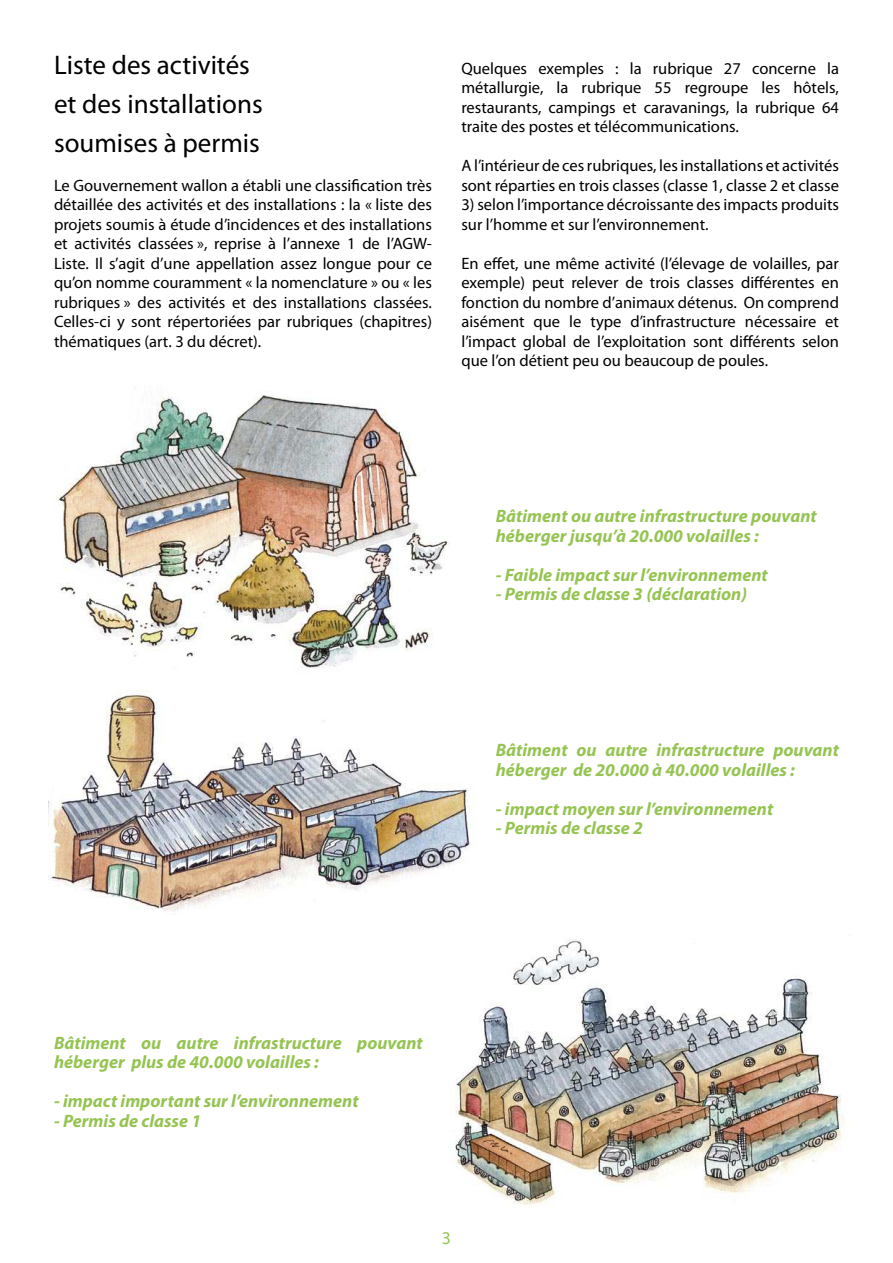
<style>
.page{position:relative;width:893px;height:1263px;background:#fff}
.page>*{position:absolute;margin:0;border:0;box-sizing:border-box;transform-origin:0 0}
.t1{font:27px/39px "Myriad Pro";color:#000}
.t2{font:italic 700 18px/19.5px "Myriad Pro";color:#95c452}
.t3{font:18px "Myriad Pro";color:#95c452}
.t4{font:16.5px/19.5px "Myriad Pro";color:#000;text-align:justify}
</style>
<div class="page">
<img style="left:57px;top:394px;width:392px;height:274px">
<img style="left:49px;top:690px;width:422px;height:221px">
<img style="left:455px;top:939px;width:389px;height:268px">
<h1 class="t1" style="left:54px;top:45px;width:210px">Liste des activités et des installations soumises à permis</h1>
<p class="t4" style="left:54px;top:176px;width:379px">Le Gouvernement wallon a établi une classification très détaillée des activités et des installations : la « liste des projets soumis à étude d’incidences et des installations et activités classées », reprise à l’annexe 1 de l’AGW-Liste. Il s’agit d’une appellation assez longue pour ce qu’on nomme couramment « la nomenclature » ou « les rubriques » des activités et des installations classées.<br>Celles-ci y sont répertoriées par rubriques (chapitres) thématiques (art. 3 du décret).</p>
<p class="t4" style="left:461px;top:59px;width:379px">Quelques exemples : la rubrique 27 concerne la métallurgie, la rubrique 55 regroupe les hôtels, restaurants, campings et caravanings, la rubrique 64 traite des postes et télécommunications.</p>
<p class="t4" style="left:461px;top:156px;width:379px">A l’intérieur de ces rubriques, les installations et activités sont réparties en trois classes (classe 1, classe 2 et classe</p>
<p class="t4" style="left:461px;top:195px;width:379px">3) selon l’importance décroissante des impacts produits sur l’homme et sur l’environnement.</p>
<p class="t4" style="left:461px;top:254px;width:379px">En effet, une même activité (l’élevage de volailles, par exemple) peut relever de trois classes différentes en fonction du nombre d’animaux détenus. On comprend aisément que le type d’infrastructure nécessaire et l’impact global de l’exploitation sont différents selon que l’on détient peu ou beaucoup de poules.</p>
<p class="t2" style="left:496px;top:506px;width:322px">Bâtiment ou autre infrastructure pouvant héberger jusqu’à 20.000 volailles :</p>
<p class="t2" style="left:496px;top:565px;width:273px">- Faible impact sur l’environnement</p>
<p class="t2" style="left:496px;top:584px;width:253px">- Permis de classe 3 (déclaration)</p>
<p class="t2" style="left:496px;top:740px;width:345px">Bâtiment ou autre infrastructure pouvant héberger de 20.000 à 40.000 volailles :</p>
<p class="t2" style="left:496px;top:799px;width:279px">- impact moyen sur l’environnement</p>
<p class="t2" style="left:496px;top:818px;width:149px">- Permis de classe 2</p>
<p class="t2" style="left:54px;top:1033px;width:370px">Bâtiment ou autre infrastructure pouvant héberger plus de 40.000 volailles :</p>
<p class="t2" style="left:54px;top:1091px;width:306px">- impact important sur l’environnement</p>
<p class="t2" style="left:54px;top:1111px;width:149px">- Permis de classe 1</p>
<p class="t3" style="left:442px;top:1228px;width:11px">3</p>
</div>
